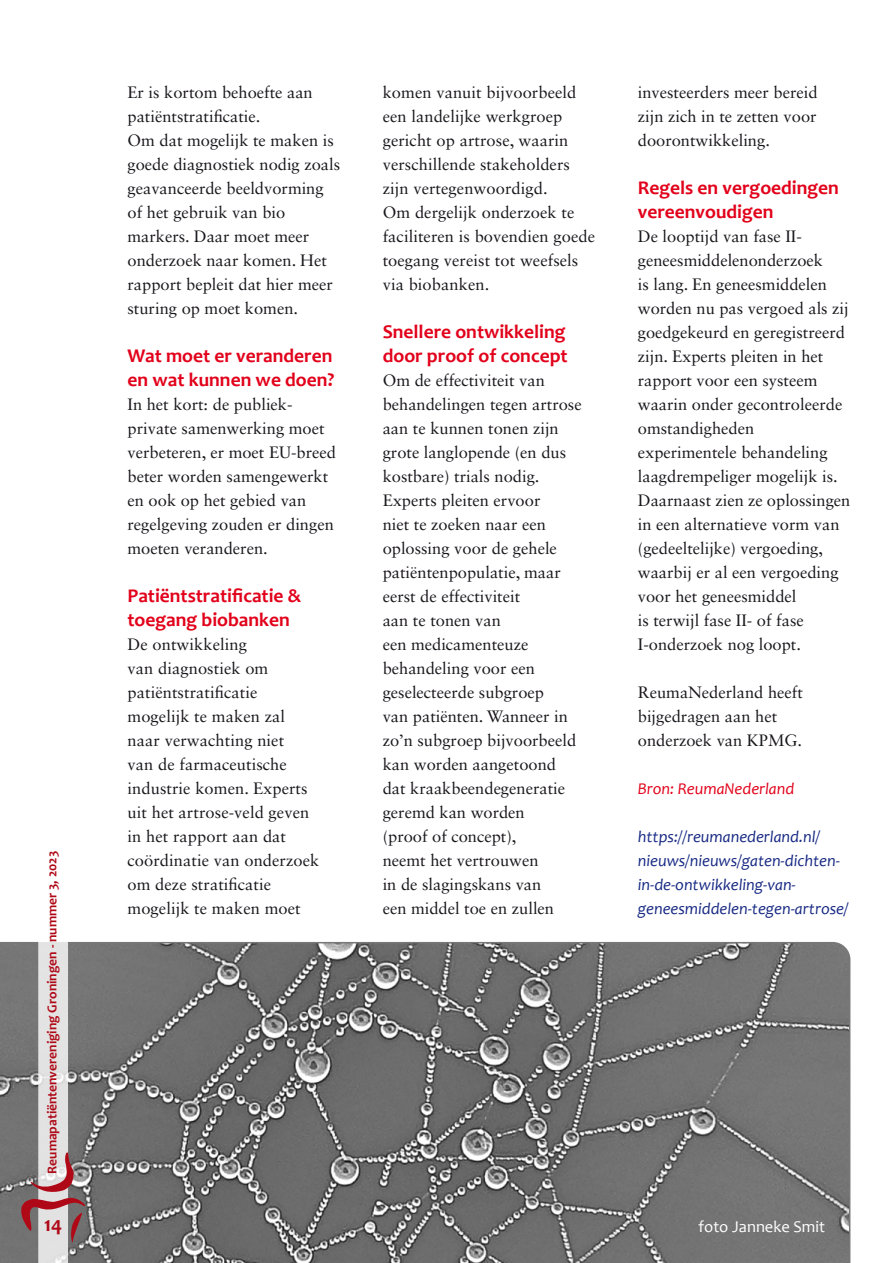
<style>
.page{position:relative;width:893px;height:1263px;background:#fff}
.page>*{position:absolute;margin:0;border:0;box-sizing:border-box;transform-origin:0 0}
.t1{font:700 21px "Candara";color:#af0917}
.t2{font:700 19.5px/24px "Candara";color:#e2001a}
.t3{font:16.5px/24px "Sabon LT Std";color:#1a171c}
.t4{font:italic 16.5px/24px "Candara";color:#172983}
.t5{font:italic 16.5px "Candara";color:#e2001a}
.t6{font:16.5px "Candara";color:#fff}
.t7{font:700 13.5px "Candara";color:#af0917}
</style>
<div class="page">
<svg style="left:0;top:942px;width:851px;height:321px;background:#747474"></svg>
<svg style="left:21px;top:942px;width:64px;height:321px;background:#a8a0a0"></svg>
<p class="t7" style="left:44px;top:1174px;width:324px;rotate:-90deg">Reumapatiëntenvereniging Groningen - nummer 3, 2023</p>
<p class="t3" style="left:128px;top:80px;width:214px">Er is kortom behoefte aan patiëntstratificatie.<br>Om dat mogelijk te maken is goede diagnostiek nodig zoals geavanceerde beeldvorming of het gebruik van bio markers. Daar moet meer onderzoek naar komen. Het rapport bepleit dat hier meer sturing op moet komen.</p>
<p class="t2" style="left:128px;top:343px;width:208px">Wat moet er veranderen en wat kunnen we doen?</p>
<p class="t3" style="left:128px;top:392px;width:210px">In het kort: de publiek&shy;private samenwerking moet verbeteren, er moet EU-breed beter worden samengewerkt en ook op het gebied van regelgeving zouden er dingen moeten veranderen.</p>
<p class="t2" style="left:128px;top:583px;width:175px">Patiëntstratificatie &amp; toegang biobanken</p>
<p class="t3" style="left:128px;top:632px;width:193px">De ontwikkeling<br>van diagnostiek om patiëntstratificatie mogelijk te maken zal naar verwachting niet<br>van de farmaceutische industrie komen. Experts uit het artrose-veld geven in het rapport aan dat coördinatie van onderzoek om deze stratificatie mogelijk te maken moet</p>
<p class="t3" style="left:383px;top:80px;width:214px">komen vanuit bijvoorbeeld een landelijke werkgroep gericht op artrose, waarin verschillende stakeholders zijn vertegenwoordigd.<br>Om dergelijk onderzoek te faciliteren is bovendien goede toegang vereist tot weefsels via biobanken.</p>
<p class="t2" style="left:383px;top:319px;width:186px">Snellere ontwikkeling door proof of concept</p>
<p class="t3" style="left:383px;top:368px;width:200px">Om de effectiviteit van behandelingen tegen artrose aan te kunnen tonen zijn grote langlopende (en dus kostbare) trials nodig.<br>Experts pleiten ervoor<br>niet te zoeken naar een oplossing voor de gehele patiëntenpopulatie, maar eerst de effectiviteit<br>aan te tonen van<br>een medicamenteuze behandeling voor een geselecteerde subgroep<br>van patiënten. Wanneer in zo’n subgroep bijvoorbeeld kan worden aangetoond dat kraakbeendegeneratie geremd kan worden<br>(proof of concept),<br>neemt het vertrouwen<br>in de slagingskans van<br>een middel toe en zullen</p>
<p class="t3" style="left:638px;top:80px;width:181px;text-align:justify">investeerders meer bereid zijn zich in te zetten voor doorontwikkeling.</p>
<p class="t2" style="left:638px;top:175px;width:203px">Regels en vergoedingen vereenvoudigen</p>
<p class="t3" style="left:638px;top:224px;width:214px">De looptijd van fase II&shy;geneesmiddelenonderzoek<br>is lang. En geneesmiddelen worden nu pas vergoed als zij goedgekeurd en geregistreerd zijn. Experts pleiten in het rapport voor een systeem waarin onder gecontroleerde omstandigheden experimentele behandeling laagdrempeliger mogelijk is.<br>Daarnaast zien ze oplossingen in een alternatieve vorm van (gedeeltelijke) vergoeding, waarbij er al een vergoeding voor het geneesmiddel<br>is terwijl fase II- of fase<br>I-onderzoek nog loopt.</p>
<p class="t3" style="left:638px;top:680px;width:166px">ReumaNederland heeft bijgedragen aan het onderzoek van KPMG.</p>
<p class="t5" style="left:638px;top:778px;width:158px">Bron: ReumaNederland</p>
<p class="t4" style="left:638px;top:824px;width:212px">https://reumanederland.nl/ nieuws/nieuws/gaten-dichten&shy;in-de-ontwikkeling-van&shy;geneesmiddelen-tegen-artrose/</p>
<p class="t1" style="left:44px;top:1211px;width:20px">14</p>
<p class="t6" style="left:698px;top:1216px;width:128px">foto Janneke Smit</p>
</div>
